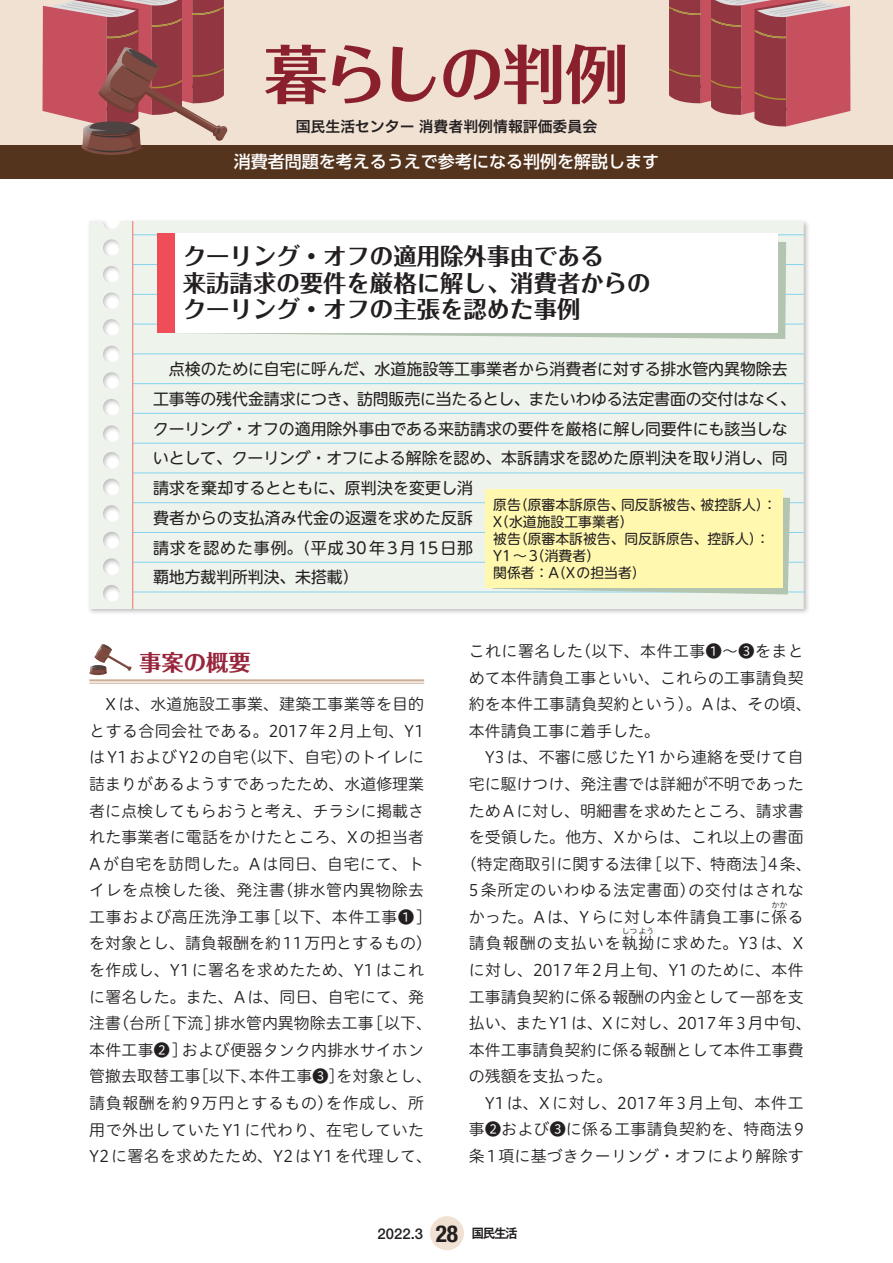
<style>
.page{position:relative;width:893px;height:1263px;background:#fff}
.page>*{position:absolute;margin:0;border:0;box-sizing:border-box;transform-origin:0 0}
.t1{font:700 63.75px "Folk Pro";letter-spacing:-.055em;color:#8a202b}
.t2{font:700 23.4px/26.5px "Folk Pro";color:#231f20}
.t3{font:700 22.35px "Folk Pro";color:#97253b}
.t4{font:500 16.95px "UD Shin Go Pro";color:#fff}
.t5{font:15.9px/26.5px "Hiragino UD Sans R Std N W3";letter-spacing:.01em;color:#231f20}
.t6{font:15.9px/29.7px "UD Shin M Go Pro";letter-spacing:-.005em;color:#231f20}
.t7{font:15.9px "Hiragino UD Sans R Std N W3";letter-spacing:.04em;color:#231f20}
.t8{font:15.9px "Hiragino UD Sans R Std N W3";letter-spacing:.065em;color:#231f20}
.t9{font:14.85px "Hiragino UD Sans F Std W6";color:#231f20}
.t10{font:500 14.85px "Helvetica Neue LT Std";color:#231f20}
.t11{font:13.8px/17px "UD Shin M Go Pro";color:#231f20}
.t12{font:7.95px "Hiragino UD Sans R Std N W3";color:#231f20}
.s1{font-weight:700;font-stretch:condensed;font-size:23.4px}
.s2{font-family:"Gothic MB101 Pro De";font-weight:700;font-size:12.75px}
</style>
<div class="page">
<div style="left:0;top:0;width:893px;height:179px;background:#f0e1d3"></div>
<div style="left:0;top:145px;width:893px;height:34px;background:#55341d"></div>
<svg style="left:669px;top:0;width:181px;height:127px;background:#b55a62"></svg>
<svg style="left:43px;top:0;width:185px;height:155px"></svg>
<div style="left:430px;top:1216px;width:34px;height:34px;background:#f0e1d3;border-radius:50%"></div>
<svg style="left:89px;top:644px;width:43px;height:31px"></svg>
<hr style="left:89px;top:679px;width:335px;height:2px;background:#cdaf97">
<hr style="left:89px;top:683px;width:335px;height:1px;background:#cdaf97">
<div style="left:87px;top:219px;width:723px;height:396px;background:#231f20;opacity:.3"></div>
<div style="left:89px;top:221px;width:715px;height:387px;background:#eef3ec"></div>
<hr style="left:133px;top:234px;width:671px;height:1px;background:#84d4ee">
<hr style="left:133px;top:264px;width:671px;height:1px;background:#84d4ee">
<hr style="left:133px;top:294px;width:671px;height:1px;background:#84d4ee">
<hr style="left:133px;top:324px;width:671px;height:1px;background:#84d4ee">
<hr style="left:133px;top:353px;width:671px;height:1px;background:#84d4ee">
<hr style="left:133px;top:383px;width:671px;height:1px;background:#84d4ee">
<hr style="left:133px;top:413px;width:671px;height:1px;background:#84d4ee">
<hr style="left:133px;top:443px;width:671px;height:1px;background:#84d4ee">
<hr style="left:133px;top:472px;width:671px;height:1px;background:#84d4ee">
<hr style="left:133px;top:502px;width:671px;height:1px;background:#84d4ee">
<hr style="left:133px;top:532px;width:671px;height:1px;background:#84d4ee">
<hr style="left:133px;top:562px;width:671px;height:1px;background:#84d4ee">
<hr style="left:133px;top:591px;width:671px;height:1px;background:#84d4ee">
<hr style="left:132px;top:221px;width:1px;height:387px;background:#f49092">
<svg style="left:492px;top:492px;width:298px;height:102px;background:#c2d3c4"></svg>
<div style="left:485px;top:489px;width:297px;height:99px;background:#fff8ae"></div>
<svg style="left:161px;top:238px;width:625px;height:101px;background:#ccd8ca"></svg>
<div style="left:157px;top:233px;width:621px;height:100px;background:#fff"></div>
<div style="left:157px;top:233px;width:17px;height:100px;background:#ef4d58"></div>
<h1 class="t1" style="left:264px;top:20px;width:367px">暮らしの判例</h1>
<p class="t9" style="left:296px;top:115px;width:303px">国民生活センター 消費者判例情報評価委員会</p>
<p class="t4" style="left:234px;top:148px;width:427px">消費者問題を考えるうえで参考になる判例を解説します</p>
<h2 class="t2" style="left:183px;top:240px;width:469px">クーリング・オフの適用除外事由である<br>来訪請求の要件を厳格に解し、消費者からのクーリング・オフの主張を認めた事例</h2>
<p class="t6" style="left:153px;top:353px;width:644px;text-indent:16px">点検のために自宅に呼んだ、水道施設等工事業者から消費者に対する排水管内異物除去工事等の残代金請求につき、訪問販売に当たるとし、またいわゆる法定書面の交付はなく、クーリング・オフの適用除外事由である来訪請求の要件を厳格に解し同要件にも該当しないとして、クーリング・オフによる解除を認め、本訴請求を認めた原判決を取り消し、同請求を棄却するとともに、原判決を変更し消<br>費者からの支払済み代金の返還を求めた反訴<br>請求を認めた事例。（平成30年3月15日那<br>覇地方裁判所判決、未搭載）</p>
<p class="t11" style="left:493px;top:495px;width:285px">原告（原審本訴原告、同反訴被告、被控訴人）：<br>X（水道施設工事業者）<br>被告（原審本訴被告、同反訴原告、控訴人）：<br>Y1～3（消費者）<br>関係者：A（Xの担当者）</p>
<h3 class="t3" style="left:139px;top:644px;width:113px">事案の概要</h3>
<p class="t5" style="left:469px;top:637px;width:344px">これに署名した（以下、本件工事❶～❸をまとめて本件請負工事といい、これらの工事請負契約を本件工事請負契約という）。Aは、その頃、本件請負工事に着手した。</p>
<p class="t5" style="left:485px;top:743px;width:320px">Y3は、不審に感じたY1から連絡を受けて自</p>
<p class="t5" style="left:469px;top:770px;width:336px">宅に駆けつけ、発注書では詳細が不明であった</p>
<p class="t5" style="left:469px;top:796px;width:336px">ためAに対し、明細書を求めたところ、請求書</p>
<p class="t5" style="left:469px;top:823px;width:336px">を受領した。他方、Xからは、これ以上の書面</p>
<p class="t5" style="left:461px;top:849px;width:352px">（特定商取引に関する法律[以下、特商法]4条、</p>
<p class="t7" style="left:469px;top:878px;width:336px">5条所定のいわゆる法定書面）の交付はされな</p>
<p class="t5" style="left:469px;top:903px;width:336px">かった。Aは、Yらに対し本件請負工事に係る</p>
<p class="t5" style="left:89px;top:690px;width:344px;text-align:center">Xは、水道施設工事業、建築工事業等を目的<br>とする合同会社である。2017年2月上旬、Y1はY1およびY2の自宅（以下、自宅）のトイレに詰まりがあるようすであったため、水道修理業者に点検してもらおうと考え、チラシに掲載された事業者に電話をかけたところ、Xの担当者<br>Aが自宅を訪問した。Aは同日、自宅にて、トイレを点検した後、発注書（排水管内異物除去工事および高圧洗浄工事[以下、本件工事❶]を対象とし、請負報酬を約11万円とするもの）を作成し、Y1に署名を求めたため、Y1はこれに署名した。また、Aは、同日、自宅にて、発注書（台所[下流]排水管内異物除去工事[以下、本件工事❷]および便器タンク内排水サイホン管撤去取替工事[以下、本件工事❸]を対象とし、請負報酬を約9万円とするもの）を作成し、所用で外出していたY1に代わり、在宅していた<br>Y2に署名を求めたため、Y2はY1を代理して、</p>
<p class="t12" style="left:771px;top:899px;width:17px">かか</p>
<p class="t8" style="left:469px;top:931px;width:336px">請負報酬の支払いを執拗に求めた。Y3 は、X</p>
<p class="t12" style="left:622px;top:925px;width:34px">しつよう</p>
<p class="t5" style="left:469px;top:956px;width:344px">に対し、2017 年 2 月上旬、Y1 のために、本件工事請負契約に係る報酬の内金として一部を支払い、またY1は、Xに対し、2017年3月中旬、本件工事請負契約に係る報酬として本件工事費の残額を支払った。</p>
<p class="t5" style="left:469px;top:1089px;width:336px;text-align:justify;text-indent:16px">Y1は、Xに対し、2017年3月上旬、本件工事❷および❸に係る工事請負契約を、特商法9条1項に基づきクーリング・オフにより解除す</p>
<p class="t10" style="left:378px;top:1224px;width:142px">2022.3 <span class="s1">28</span> <span class="s2">国民生活</span></p>
</div>
